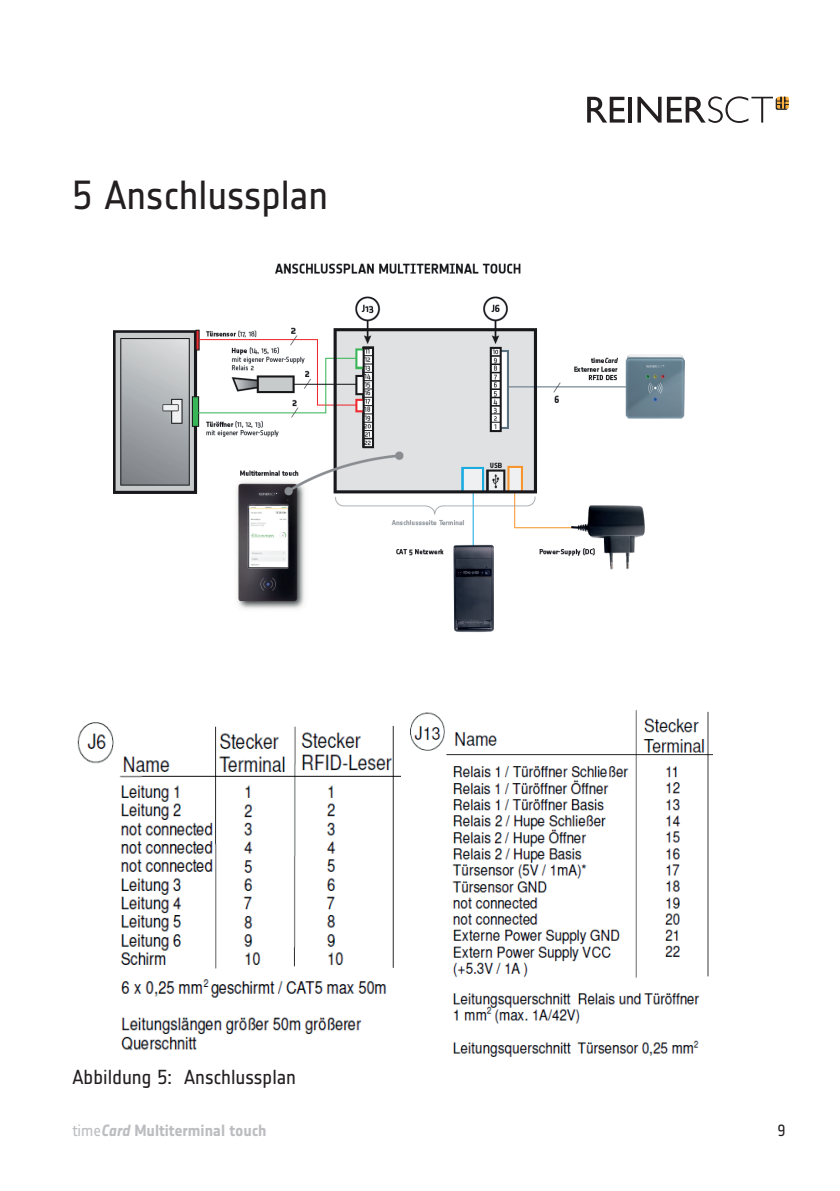
<style>
.page{position:relative;width:840px;height:1191px;background:#fff}
.page>*{position:absolute;margin:0;border:0;box-sizing:border-box;transform-origin:0 0}
.t1{font:40px "Notes";letter-spacing:-.005em;color:#231f20}
.t2{font:20px "Notes";letter-spacing:-.005em;color:#231f20}
.t3{font:700 16px "Notes";color:#bcbdc0}
.t4{font:16px "Notes Regular Tf";color:#231f20}
.s1{font-family:"Notes Regular Tf"}
.s2{font-family:"Notes Regular Tf";font-weight:400}
.s3{font-style:italic}
</style>
<div class="page">
<svg style="left:587px;top:97px;width:37px;height:26px"></svg>
<hr style="left:628px;top:97px;width:3px;height:26px;background:#231f20">
<svg style="left:637px;top:96px;width:151px;height:27px"></svg>
<img style="left:113px;top:263px;width:572px;height:370px">
<img style="left:77px;top:722px;width:324px;height:329px">
<img style="left:410px;top:710px;width:301px;height:347px">
<h1 class="t1" style="left:72px;top:173px;width:257px"><span class="s1">5</span> Anschlussplan</h1>
<p class="t2" style="left:72px;top:1065px;width:225px">Abbild<span class="s1">ung 5:</span> Anschlussplan</p>
<p class="t3" style="left:72px;top:1121px;width:195px"><span class="s2">time</span><span class="s3">Card</span> Multiterminal touch</p>
<p class="t4" style="left:777px;top:1121px;width:9px">9</p>
</div>
